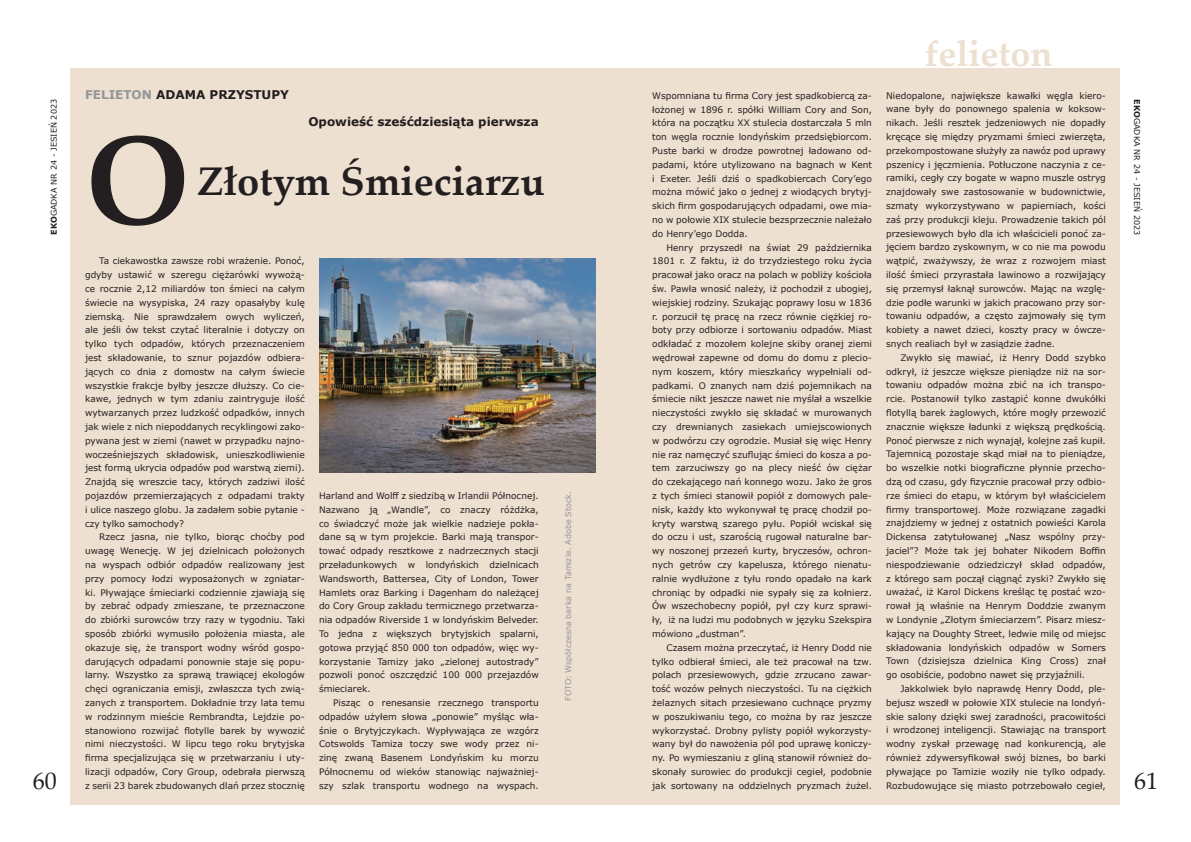
<style>
.page{position:relative;width:1191px;height:842px;background:#fff}
.page>*{position:absolute;margin:0;border:0;box-sizing:border-box;transform-origin:0 0}
.t1{font:700 125px "Palatino Linotype";color:#231f20}
.t2{font:700 40px "Palatino Linotype";color:#231f20}
.t3{font:700 36px "Palatino Linotype";color:#eee0d0}
.t4{font:24px "Palatino Linotype";color:#231f20}
.t5{font:700 12px "Verdana";color:#231f20}
.t6{font:9px/13.8px "Verdana";color:#231f20;text-align:justify}
.t7{font:8px "Verdana";color:#231f20}
.t8{font:8px "Verdana";color:#939598}
.s1{color:#939598}
.s2{font-weight:700}
</style>
<div class="page">
<div style="left:70px;top:69px;width:1049px;height:736px;background:#eee0d0"></div>
<img style="left:319px;top:258px;width:276px;height:214px">
<h3 class="t3" style="left:924px;top:28px;width:129px">felieton</h3>
<h3 class="t5" style="left:85px;top:86px;width:205px"><span class="s1">FELIETON</span> ADAMA PRZYSTUPY</h3>
<p class="t6" style="left:886px;top:88px;width:221px">Niedopalone, największe kawałki węgla kiero&shy;wane były do ponownego spalenia w koksow&shy;nikach. Jeśli resztek jedzeniowych nie dopadły kręcące się między pryzmami śmieci zwierzęta, przekompostowane służyły za nawóz pod uprawy pszenicy i jęczmienia. Potłuczone naczynia z ce&shy;ramiki, cegły czy bogate w wapno muszle ostryg znajdowały swe zastosowanie w budownictwie, szmaty wykorzystywano w papierniach, kości zaś przy produkcji kleju. Prowadzenie takich pól przesiewowych było dla ich właścicieli ponoć za&shy;jęciem bardzo zyskownym, w co nie ma powodu wątpić, zważywszy, że wraz z rozwojem miast ilość śmieci przyrastała lawinowo a rozwijający się przemysł łaknął surowców. Mając na wzglę&shy;dzie podłe warunki w jakich pracowano przy sor&shy;towaniu odpadów, a często zajmowały się tym kobiety a nawet dzieci, koszty pracy w ówcze&shy;snych realiach był w zasiądzie żadne.</p>
<p class="t6" style="left:886px;top:351px;width:221px;text-indent:14px">Zwykło się mawiać, iż Henry Dodd szybko odkrył, iż jeszcze większe pieniądze niż na sor&shy;towaniu odpadów można zbić na ich transpo&shy;rcie. Postanowił tylko zastąpić konne dwukółki flotyllą barek żaglowych, które mogły przewozić znacznie większe ładunki z większą prędkością.<br>Ponoć pierwsze z nich wynajął, kolejne zaś kupił.<br>Tajemnicą pozostaje skąd miał na to pieniądze, bo wszelkie notki biograficzne płynnie przecho&shy;dzą od czasu, gdy fizycznie pracował przy odbio&shy;rze śmieci do etapu, w którym był właścicielem firmy transportowej. Może rozwiązane zagadki znajdziemy w jednej z ostatnich powieści Karola Dickensa zatytułowanej „Nasz wspólny przy&shy;jaciel”? Może tak jej bohater Nikodem Boffin niespodziewanie odziedziczył skład odpadów, z którego sam począł ciągnąć zyski? Zwykło się uważać, iż Karol Dickens kreśląc tę postać wzo&shy;rował ją właśnie na Henrym Doddzie zwanym w Londynie „Złotym śmieciarzem”. Pisarz miesz&shy;kający na Doughty Street, ledwie milę od miejsc składowania londyńskich odpadów w Somers Town (dzisiejsza dzielnica King Cross) znał go osobiście, podobno nawet się przyjaźnili.</p>
<p class="t6" style="left:886px;top:682px;width:221px;text-indent:14px">Jakkolwiek było naprawdę Henry Dodd, ple&shy;bejusz wszedł w połowie XIX stulecie na londyń&shy;skie salony dzięki swej zaradności, pracowitości i wrodzonej inteligencji. Stawiając na transport wodny zyskał przewagę nad konkurencją, ale również zdywersyfikował swój biznes, bo barki pływające po Tamizie woziły nie tylko odpady.<br>Rozbudowujące się miasto potrzebowało cegieł,</p>
<p class="t6" style="left:652px;top:89px;width:221px">Wspomniana tu firma Cory jest spadkobiercą za&shy;łożonej w 1896 r. spółki William Cory and Son, która na początku XX stulecia dostarczała 5 mln ton węgla rocznie londyńskim przedsiębiorcom.<br>Puste barki w drodze powrotnej ładowano od&shy;padami, które utylizowano na bagnach w Kent i Exeter. Jeśli dziś o spadkobiercach Cory’ego można mówić jako o jednej z wiodących brytyj&shy;skich firm gospodarujących odpadami, owe mia&shy;no w połowie XIX stulecie bezsprzecznie należało do Henry’ego Dodda.</p>
<p class="t6" style="left:652px;top:240px;width:221px;text-indent:14px">Henry przyszedł na świat 29 października 1801 r. Z faktu, iż do trzydziestego roku życia pracował jako oracz na polach w pobliży kościoła św. Pawła wnosić należy, iż pochodził z ubogiej, wiejskiej rodziny. Szukając poprawy losu w 1836 r. porzucił tę pracę na rzecz równie ciężkiej ro&shy;boty przy odbiorze i sortowaniu odpadów. Miast odkładać z mozołem kolejne skiby oranej ziemi wędrował zapewne od domu do domu z plecio&shy;nym koszem, który mieszkańcy wypełniali od&shy;padkami. O znanych nam dziś pojemnikach na śmiecie nikt jeszcze nawet nie myślał a wszelkie nieczystości zwykło się składać w murowanych czy drewnianych zasiekach umiejscowionych w podwórzu czy ogrodzie. Musiał się więc Henry nie raz namęczyć szuflując śmieci do kosza a po&shy;tem zarzuciwszy go na plecy nieść ów ciężar do czekającego nań konnego wozu. Jako że gros z tych śmieci stanowił popiół z domowych pale&shy;nisk, każdy kto wykonywał tę pracę chodził po&shy;kryty warstwą szarego pyłu. Popiół wciskał się do oczu i ust, szarością rugował naturalne bar&shy;wy noszonej przezeń kurty, bryczesów, ochron&shy;nych getrów czy kapelusza, którego nienatu&shy;ralnie wydłużone z tyłu rondo opadało na kark chroniąc by odpadki nie sypały się za kołnierz.<br>Ów wszechobecny popiół, pył czy kurz sprawi&shy;ły, iż na ludzi mu podobnych w języku Szekspira mówiono „dustman”.</p>
<p class="t6" style="left:652px;top:640px;width:221px;text-indent:14px">Czasem można przeczytać, iż Henry Dodd nie tylko odbierał śmieci, ale też pracował na tzw. polach przesiewowych, gdzie zrzucano zawar&shy;tość wozów pełnych nieczystości. Tu na ciężkich żelaznych sitach przesiewano cuchnące pryzmy w poszukiwaniu tego, co można by raz jeszcze wykorzystać. Drobny pylisty popiół wykorzysty&shy;wany był do nawożenia pól pod uprawę koniczy&shy;ny. Po wymieszaniu z gliną stanowił również do&shy;skonały surowiec do produkcji cegieł, podobnie jak sortowany na oddzielnych pryzmach żużel.</p>
<p class="t7" style="left:48px;top:235px;width:137px;rotate:-90deg"><span class="s2">EKO</span>GADKA NR 24 - JESIEŃ 2023</p>
<p class="t7" style="left:1142px;top:99px;width:137px;rotate:90deg"><span class="s2">EKO</span>GADKA NR 24 - JESIEŃ 2023</p>
<h3 class="t5" style="left:308px;top:114px;width:232px">Opowieść sześćdziesiąta pierwsza</h3>
<h1 class="t1" style="left:86px;top:92px;width:106px">O</h1>
<h2 class="t2" style="left:197px;top:153px;width:349px">Złotym Śmieciarzu</h2>
<p class="t6" style="left:85px;top:254px;width:221px;text-indent:14px">Ta ciekawostka zawsze robi wrażenie. Ponoć, gdyby ustawić w szeregu ciężarówki wywożą&shy;ce rocznie 2,12 miliardów ton śmieci na całym świecie na wysypiska, 24 razy opasałyby kulę ziemską. Nie sprawdzałem owych wyliczeń, ale jeśli ów tekst czytać literalnie i dotyczy on tylko tych odpadów, których przeznaczeniem jest składowanie, to sznur pojazdów odbiera&shy;jących co dnia z domostw na całym świecie wszystkie frakcje byłby jeszcze dłuższy. Co cie&shy;kawe, jednych w tym zdaniu zaintryguje ilość wytwarzanych przez ludzkość odpadków, innych jak wiele z nich niepoddanych recyklingowi zako&shy;pywana jest w ziemi (nawet w przypadku najno&shy;wocześniejszych składowisk, unieszkodliwienie jest formą ukrycia odpadów pod warstwą ziemi).<br>Znajdą się wreszcie tacy, których zadziwi ilość pojazdów przemierzających z odpadami trakty i ulice naszego globu. Ja zadałem sobie pytanie - czy tylko samochody?</p>
<p class="t6" style="left:85px;top:530px;width:221px;text-indent:14px">Rzecz jasna, nie tylko, biorąc choćby pod uwagę Wenecję. W jej dzielnicach położonych na wyspach odbiór odpadów realizowany jest przy pomocy łodzi wyposażonych w zgniatar&shy;ki. Pływające śmieciarki codziennie zjawiają się by zebrać odpady zmieszane, te przeznaczone do zbiórki surowców trzy razy w tygodniu. Taki sposób zbiórki wymusiło położenia miasta, ale okazuje się, że transport wodny wśród gospo&shy;darujących odpadami ponownie staje się popu&shy;larny. Wszystko za sprawą trawiącej ekologów chęci ograniczania emisji, zwłaszcza tych zwią&shy;zanych z transportem. Dokładnie trzy lata temu w rodzinnym mieście Rembrandta, Lejdzie po&shy;stanowiono rozwijać flotylle barek by wywozić nimi nieczystości. W lipcu tego roku brytyjska firma specjalizująca się w przetwarzaniu i uty&shy;lizacji odpadów, Cory Group, odebrała pierwszą z serii 23 barek zbudowanych dlań przez stocznię</p>
<p class="t6" style="left:319px;top:489px;width:221px">Harland and Wolff z siedzibą w Irlandii Północnej.<br>Nazwano ją „Wandle”, co znaczy różdżka, co świadczyć może jak wielkie nadzieje pokła&shy;dane są w tym projekcie. Barki mają transpor&shy;tować odpady resztkowe z nadrzecznych stacji przeładunkowych w londyńskich dzielnicach Wandsworth, Battersea, City of London, Tower Hamlets oraz Barking i Dagenham do należącej do Cory Group zakładu termicznego przetwarza&shy;nia odpadów Riverside 1 w londyńskim Belveder.<br>To jedna z większych brytyjskich spalarni, gotowa przyjąć 850 000 ton odpadów, więc wy&shy;korzystanie Tamizy jako „zielonej autostrady” pozwoli ponoć oszczędzić 100 000 przejazdów śmieciarek.</p>
<p class="t6" style="left:319px;top:696px;width:221px;text-indent:14px">Pisząc o renesansie rzecznego transportu odpadów użyłem słowa „ponowie” myśląc wła&shy;śnie o Brytyjczykach. Wypływająca ze wzgórz Cotswolds Tamiza toczy swe wody przez ni&shy;zinę zwaną Basenem Londyńskim ku morzu Północnemu od wieków stanowiąc najważniej&shy;szy szlak transportu wodnego na wyspach.</p>
<p class="t8" style="left:562px;top:701px;width:211px;rotate:-90deg">FOTO: Współczesna barka na Tamizie. Adobe Stock.</p>
<h3 class="t4" style="left:33px;top:764px;width:25px">60</h3>
<h3 class="t4" style="left:1134px;top:764px;width:25px">61</h3>
</div>
